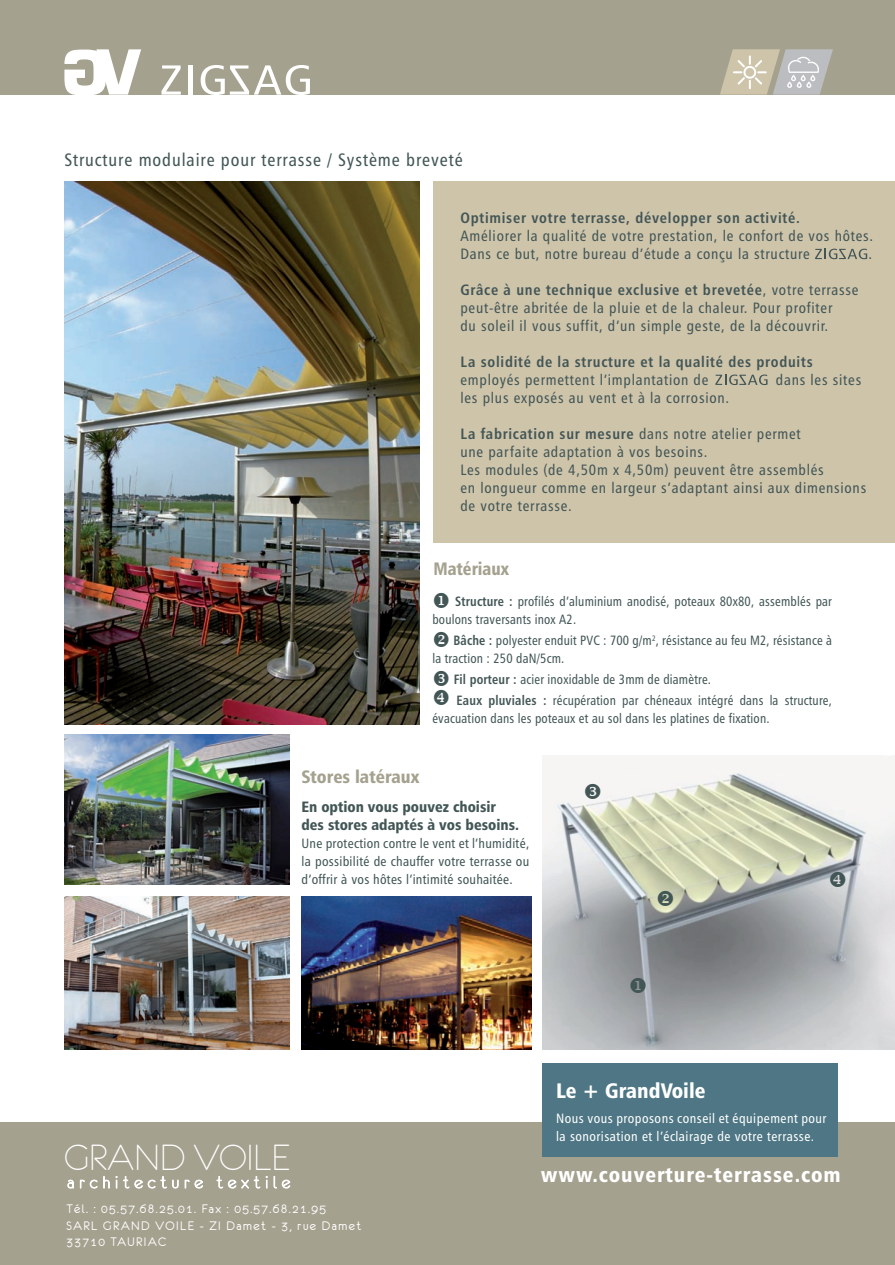
<style>
.page{position:relative;width:895px;height:1265px;background:#fff}
.page>*{position:absolute;margin:0;border:0;box-sizing:border-box;transform-origin:0 0}
.t1{font:41.7px "Eurofurencelight";color:#fff}
.t2{font:21px "Humanist 777 BT Black Condensed B";letter-spacing:.045em;color:#fff}
.t3{font:21px "Humanist 777 BT Black Condensed B";color:#fff}
.t4{font:18px "Humanist 777 BT Roman Condensed B";letter-spacing:.05em;color:#435656}
.t5{font:18px "Humanist 777 BT Black Condensed B";color:#a5a18f}
.t6{font:18px "Humanist 777 BT Black Condensed B";color:#a5a18f;scale:.95 1}
.t7{font:15px/18px "Humanist 777 BT Roman Condensed B";letter-spacing:.05em;color:#435656}
.t8{font:15px "Humanist 777 BT Bold Condensed B";letter-spacing:.05em;color:#435656}
.t9{font:15px/18px "Humanist 777 BT Black Condensed B";color:#435656}
.t10{font:13.8px/16.5px "Eurofurenceregular";letter-spacing:.1em;color:#fff}
.t11{font:13.5px/18px "Humanist 777 BT Roman Condensed B";letter-spacing:.015em;color:#435656;scale:.95 1}
.t12{font:13.5px/18px "Humanist 777 BT Roman Condensed B";letter-spacing:.015em;color:#435656;text-align:justify}
.t13{font:13.5px/18px "Humanist 777 BT Roman Condensed B";letter-spacing:.035em;color:#fff}
.s1{font-family:"Humanist 777 BT Roman Condensed B"}
.s2{font-family:"Humanist 777 BT Bold Condensed B"}
</style>
<div class="page">
<div style="left:0;top:1121px;width:894px;height:143px;background:#a5a18f"></div>
<svg style="left:68px;top:1179px;width:6px;height:8px"></svg>
<svg style="left:80px;top:1179px;width:17px;height:8px"></svg>
<svg style="left:103px;top:1176px;width:6px;height:11px"></svg>
<svg style="left:123px;top:1176px;width:19px;height:11px"></svg>
<svg style="left:148px;top:1176px;width:30px;height:11px"></svg>
<svg style="left:185px;top:1179px;width:4px;height:8px"></svg>
<svg style="left:195px;top:1179px;width:8px;height:8px"></svg>
<svg style="left:217px;top:1176px;width:43px;height:11px"></svg>
<svg style="left:274px;top:1176px;width:2px;height:11px"></svg>
<svg style="left:282px;top:1179px;width:8px;height:8px"></svg>
<img style="left:542px;top:755px;width:352px;height:294px">
<img style="left:64px;top:896px;width:226px;height:153px">
<div style="left:0;top:0;width:894px;height:95px;background:#a5a18f"></div>
<svg style="left:64px;top:49px;width:77px;height:46px"></svg>
<svg style="left:161px;top:65px;width:20px;height:30px"></svg>
<hr style="left:188px;top:65px;width:4px;height:30px;background:#fff">
<svg style="left:200px;top:65px;width:110px;height:30px"></svg>
<div style="left:433px;top:181px;width:461px;height:361px;background:#cec4aa"></div>
<img style="left:64px;top:182px;width:355px;height:542px">
<svg style="left:815px;top:248px;width:51px;height:11px"></svg>
<svg style="left:715px;top:374px;width:52px;height:11px"></svg>
<img style="left:64px;top:734px;width:226px;height:150px">
<img style="left:301px;top:896px;width:230px;height:153px">
<svg style="left:720px;top:49px;width:112px;height:46px"></svg>
<div style="left:542px;top:1062px;width:295px;height:93px;background:#4e7684"></div>
<svg style="left:630px;top:977px;width:15px;height:15px"></svg>
<svg style="left:657px;top:889px;width:16px;height:16px"></svg>
<svg style="left:585px;top:783px;width:15px;height:15px"></svg>
<svg style="left:830px;top:871px;width:15px;height:15px"></svg>
<p class="t4" style="left:64px;top:149px;width:399px">Structure modulaire pour terrasse / Système breveté</p>
<p class="t8" style="left:460px;top:208px;width:341px">Optimiser votre terrasse, développer son activité.</p>
<p class="t7" style="left:460px;top:226px;width:414px">Améliorer la qualité de votre prestation, le confort de vos hôtes.<br>Dans ce but, notre bureau d’étude a conçu la structure</p>
<p class="t7" style="left:868px;top:244px;width:5px">.</p>
<p class="t8" style="left:460px;top:280px;width:399px">Grâce à une technique exclusive et brevetée<span class="s1">, votre terrasse</span></p>
<p class="t7" style="left:460px;top:298px;width:373px">peut-être abritée de la pluie et de la chaleur. Pour profiter du soleil il vous suffit, d’un simple geste, de la découvrir.</p>
<p class="t8" style="left:460px;top:352px;width:353px">La solidité de la structure et la qualité des produits</p>
<p class="t7" style="left:460px;top:370px;width:249px">employés permettent l’implantation de</p>
<p class="t7" style="left:775px;top:370px;width:87px">dans les sites</p>
<p class="t7" style="left:460px;top:388px;width:270px">les plus exposés au vent et à la corrosion.</p>
<p class="t8" style="left:460px;top:424px;width:342px">La fabrication sur mesure <span class="s1">dans notre atelier permet</span></p>
<p class="t7" style="left:460px;top:442px;width:407px">une parfaite adaptation à vos besoins.<br>Les modules (de 4,50m x 4,50m) peuvent être assemblés<br>en longueur comme en largeur s’adaptant ainsi aux dimensions de votre terrasse.</p>
<p class="t6" style="left:433px;top:557px;width:81px">Matériaux</p>
<p class="t11" style="left:432px;top:592px;width:422px;text-indent:23px"><span class="s2">Structure :</span> profilés d’aluminium anodisé, poteaux 80x80, assemblés par boulons traversants inox A2.</p>
<p class="t11" style="left:432px;top:631px;width:422px;text-indent:21px"><span class="s2">Bâche :</span> polyester enduit PVC : 700 g/m<sup>2</sup>, résistance au feu M2, résistance à la traction : 250 daN/5cm.</p>
<p class="t11" style="left:453px;top:668px;width:399px;line-height:21px"><span class="s2">Fil porteur :</span> acier inoxidable de 3mm de diamètre.<br><span class="s2">Eaux pluviales :</span> récupération par chéneaux intégré dans la structure,</p>
<p class="t11" style="left:432px;top:709px;width:356px">évacuation dans les poteaux et au sol dans les platines de fixation.</p>
<p class="t5" style="left:301px;top:765px;width:119px">Stores latéraux</p>
<p class="t9" style="left:301px;top:797px;width:219px">En option vous pouvez choisir des stores adaptés à vos besoins.</p>
<p class="t12" style="left:301px;top:833px;width:229px">Une protection contre le vent et l’humidité, la possibilité de chauffer votre terrasse ou d’offrir à vos hôtes l’intimité souhaitée.</p>
<h1 class="t1" style="left:64px;top:1136px;width:227px">GRAND VOILE</h1>
<p class="t10" style="left:66px;top:1200px;width:296px">Tél. : 05.57.68.25.01. Fax : 05.57.68.21.95<br>SARL GRAND VOILE - ZI Damet - 3, rue Damet<br>33710 TAURIAC</p>
<h2 class="t3" style="left:556px;top:1076px;width:151px">Le + GrandVoile</h2>
<p class="t13" style="left:556px;top:1108px;width:272px">Nous vous proposons conseil et équipement pour la sonorisation et l’éclairage de votre terrasse.</p>
<h2 class="t2" style="left:540px;top:1160px;width:301px">www.couverture-terrasse.com</h2>
</div>
